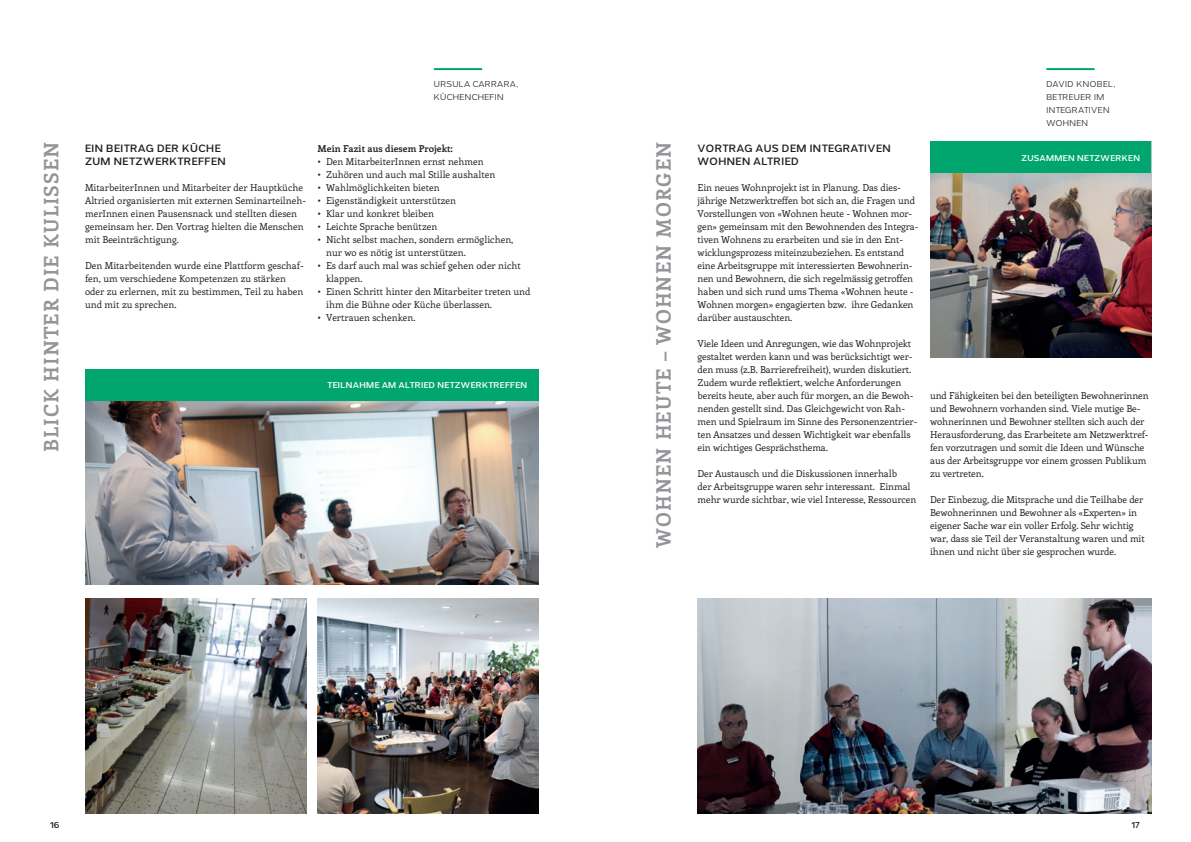
<style>
.page{position:relative;width:1191px;height:842px;background:#fff}
.page>*{position:absolute;margin:0;border:0;box-sizing:border-box;transform-origin:0 0}
.t1{font:700 20px "Enriqueta";letter-spacing:.05em;color:#939598}
.t2{font:600 10px/13px "Grey Sans";letter-spacing:.05em;color:#231f20}
.t3{font:9.5px/13px "Enriqueta";letter-spacing:-.01em;color:#231f20}
.t4{font:700 9.5px "Enriqueta";color:#231f20}
.t5{font:8px/13px "Grey Sans";letter-spacing:.05em;color:#231f20}
.t6{font:600 8px "Grey Sans";letter-spacing:.05em;color:#fff}
.t7{font:600 8px "Grey Sans";color:#231f20}
</style>
<div class="page">
<hr style="left:1046px;top:68px;width:48px;height:2px;background:#00a66e">
<hr style="left:434px;top:68px;width:48px;height:2px;background:#00a66e">
<img style="left:317px;top:598px;width:222px;height:216px">
<img style="left:85px;top:400px;width:454px;height:185px">
<img style="left:85px;top:598px;width:221px;height:216px">
<img style="left:697px;top:598px;width:454px;height:216px">
<div style="left:85px;top:369px;width:454px;height:31px;background:#00a66e"></div>
<img style="left:930px;top:173px;width:221px;height:184px">
<div style="left:930px;top:142px;width:221px;height:31px;background:#00a66e"></div>
<h1 class="t1" style="left:37px;top:452px;width:312px;rotate:-90deg">BLICK HINTER DIE KULISSEN</h1>
<p class="t5" style="left:434px;top:78px;width:86px">URSULA CARRARA,<br>KÜCHENCHEFIN</p>
<p class="t2" style="left:85px;top:142px;width:142px">EIN BEITRAG DER KÜCHE<br>ZUM NETZWERKTREFFEN</p>
<p class="t3" style="left:85px;top:181px;width:223px">MitarbeiterInnen und Mitarbeiter der Hauptküche Altried organisierten mit externen Seminarteilneh&shy;merInnen einen Pausensnack und stellten diesen gemeinsam her. Den Vortrag hielten die Menschen mit Beeinträchtigung.</p>
<p class="t3" style="left:85px;top:259px;width:220px">Den Mitarbeitenden wurde eine Plattform geschaf&shy;fen, um verschiedene Kompetenzen zu stärken oder zu erlernen, mit zu bestimmen, Teil zu haben und mit zu sprechen.</p>
<p class="t4" style="left:317px;top:142px;width:137px">Mein Fazit aus diesem Projekt:</p>
<p class="t3" style="left:317px;top:155px;width:168px">• Den MitarbeiterInnen ernst nehmen</p>
<p class="t3" style="left:317px;top:168px;width:179px">• Zuhören und auch mal Stille aushalten</p>
<p class="t3" style="left:317px;top:181px;width:124px">• Wahlmöglichkeiten bieten</p>
<p class="t3" style="left:317px;top:194px;width:140px">• Eigenständigkeit unterstützen</p>
<p class="t3" style="left:317px;top:207px;width:118px">• Klar und konkret bleiben</p>
<p class="t3" style="left:317px;top:220px;width:121px">• Leichte Sprache benützen</p>
<p class="t3" style="left:326px;top:233px;width:189px;text-indent:-9px">• Nicht selbst machen, sondern ermöglichen, nur wo es nötig ist unterstützen.</p>
<p class="t3" style="left:326px;top:259px;width:196px;text-indent:-9px">• Es darf auch mal was schief gehen oder nicht klappen.</p>
<p class="t3" style="left:326px;top:285px;width:206px;text-indent:-9px">• Einen Schritt hinter den Mitarbeiter treten und ihm die Bühne oder Küche überlassen.</p>
<p class="t3" style="left:317px;top:311px;width:99px">• Vertrauen schenken.</p>
<p class="t6" style="left:328px;top:381px;width:201px">TEILNAHME AM ALTRIED NETZWERKTREFFEN</p>
<h1 class="t1" style="left:649px;top:548px;width:407px;rotate:-90deg">WOHNEN HEUTE – WOHNEN MORGEN</h1>
<p class="t2" style="left:697px;top:142px;width:195px">VORTRAG AUS DEM INTEGRATIVEN<br>WOHNEN ALTRIED</p>
<p class="t3" style="left:697px;top:181px;width:222px">Ein neues Wohnprojekt ist in Planung. Das dies&shy;jährige Netzwerktreffen bot sich an, die Fragen und Vorstellungen von «Wohnen heute - Wohnen mor&shy;gen» gemeinsam mit den Bewohnenden des Integra&shy;tiven Wohnens zu erarbeiten und sie in den Ent&shy;wicklungsprozess miteinzubeziehen. Es entstand eine Arbeitsgruppe mit interessierten Bewohnerin&shy;nen und Bewohnern, die sich regelmässig getroffen haben und sich rund ums Thema «Wohnen heute - Wohnen morgen» engagierten bzw. ihre Gedanken darüber austauschten.</p>
<p class="t3" style="left:697px;top:337px;width:221px">Viele Ideen und Anregungen, wie das Wohnprojekt gestaltet werden kann und was berücksichtigt wer&shy;den muss (z.B. Barrierefreiheit), wurden diskutiert.<br>Zudem wurde reflektiert, welche Anforderungen bereits heute, aber auch für morgen, an die Bewoh&shy;nenden gestellt sind. Das Gleichgewicht von Rah&shy;men und Spielraum im Sinne des Personenzentrier&shy;ten Ansatzes und dessen Wichtigkeit war ebenfalls ein wichtiges Gesprächsthema.</p>
<p class="t3" style="left:697px;top:467px;width:220px">Der Austausch und die Diskussionen innerhalb<br>der Arbeitsgruppe waren sehr interessant. Einmal mehr wurde sichtbar, wie viel Interesse, Ressourcen</p>
<p class="t5" style="left:1046px;top:78px;width:70px">DAVID KNOBEL,<br>BETREUER IM<br>INTEGRATIVEN<br>WOHNEN</p>
<p class="t6" style="left:1021px;top:153px;width:120px">ZUSAMMEN NETZWERKEN</p>
<p class="t3" style="left:930px;top:389px;width:220px">und Fähigkeiten bei den beteiligten Bewohnerinnen und Bewohnern vorhanden sind. Viele mutige Be&shy;wohnerinnen und Bewohner stellten sich auch der Herausforderung, das Erarbeitete am Netzwerktref&shy;fen vorzutragen und somit die Ideen und Wünsche aus der Arbeitsgruppe vor einem grossen Publikum zu vertreten.</p>
<p class="t3" style="left:930px;top:493px;width:216px">Der Einbezug, die Mitsprache und die Teilhabe der Bewohnerinnen und Bewohner als «Experten» in eigener Sache war ein voller Erfolg. Sehr wichtig war, dass sie Teil der Veranstaltung waren und mit ihnen und nicht über sie gesprochen wurde.</p>
<p class="t7" style="left:50px;top:820px;width:11px">16</p>
<p class="t7" style="left:1131px;top:820px;width:10px">17</p>
</div>
